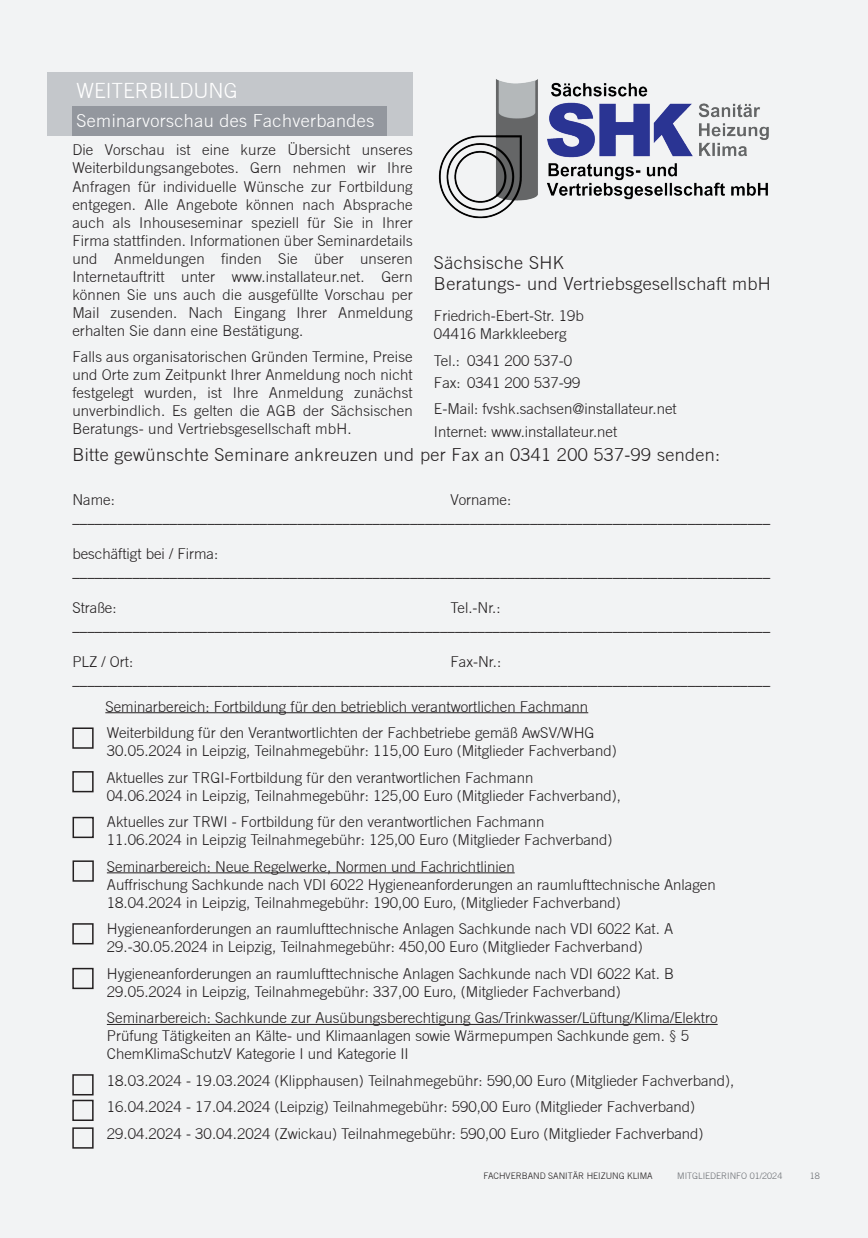
<style>
.page{position:relative;width:868px;height:1238px;background:#fff}
.page>*{position:absolute;margin:0;border:0;box-sizing:border-box;transform-origin:0 0}
.t1{font:300 21px "Trade Gothic";color:#fff}
.t2{font:300 18px "Trade Gothic";letter-spacing:.02em;color:#231f20}
.t3{font:300 18px "Trade Gothic";letter-spacing:.02em;color:#fff}
.t4{font:300 15px/18px "Trade Gothic";color:#231f20;text-align:justify}
.t5{font:300 9px "Trade Gothic";color:#231f20}
.t6{font:300 9px "Trade Gothic";color:#6c6f74}
</style>
<div class="page">
<div style="left:0;top:0;width:867px;height:1237px;background:#f2f3f4"></div>
<hr style="left:105px;top:712px;width:483px;height:1px;background:#231f20">
<hr style="left:107px;top:872px;width:407px;height:1px;background:#231f20">
<hr style="left:107px;top:1024px;width:610px;height:1px;background:#231f20">
<div style="left:47px;top:72px;width:365px;height:64px;background:#c4c7cb"></div>
<div style="left:72px;top:106px;width:315px;height:30px;background:#93979e"></div>
<img style="left:438px;top:79px;width:331px;height:140px">
<div style="left:72px;top:923px;width:22px;height:21px;border:2px solid #231f20"></div>
<div style="left:72px;top:967px;width:22px;height:22px;border:2px solid #231f20"></div>
<div style="left:72px;top:727px;width:22px;height:21px;border:2px solid #231f20"></div>
<div style="left:72px;top:771px;width:22px;height:21px;border:2px solid #231f20"></div>
<div style="left:72px;top:816px;width:22px;height:22px;border:2px solid #231f20"></div>
<div style="left:72px;top:860px;width:22px;height:21px;border:2px solid #231f20"></div>
<div style="left:72px;top:1074px;width:22px;height:21px;border:2px solid #231f20"></div>
<div style="left:72px;top:1099px;width:22px;height:21px;border:2px solid #231f20"></div>
<div style="left:72px;top:1127px;width:22px;height:21px;border:2px solid #231f20"></div>
<p class="t1" style="left:77px;top:78px;width:163px">WEITERBILDUNG</p>
<p class="t3" style="left:77px;top:110px;width:299px">Seminarvorschau des Fachverbandes</p>
<p class="t4" style="left:72px;top:141px;width:342px">Die Vorschau ist eine kurze Übersicht unseres Weiterbildungsangebotes. Gern nehmen wir Ihre Anfragen für individuelle Wünsche zur Fortbildung entgegen. Alle Angebote können nach Absprache auch als Inhouseseminar speziell für Sie in Ihrer Firma stattfinden. Informationen über Seminardetails und Anmeldungen finden Sie über unseren Internetauftritt unter www.installateur.net. Gern können Sie uns auch die ausgefüllte Vorschau per Mail zusenden. Nach Eingang Ihrer Anmeldung erhalten Sie dann eine Bestätigung.</p>
<p class="t4" style="left:72px;top:347px;width:342px">Falls aus organisatorischen Gründen Termine, Preise und Orte zum Zeitpunkt Ihrer Anmeldung noch nicht festgelegt wurden, ist Ihre Anmeldung zunächst unverbindlich. Es gelten die AGB der Sächsischen Beratungs- und Vertriebsgesellschaft mbH.</p>
<p class="t2" style="left:434px;top:251px;width:131px">Sächsische SHK</p>
<p class="t2" style="left:434px;top:273px;width:338px">Beratungs- und Vertriebsgesellschaft mbH</p>
<p class="t4" style="left:434px;top:306px;width:151px">Friedrich-Ebert-Str. 19b</p>
<p class="t4" style="left:434px;top:324px;width:134px">04416 Markkleeberg</p>
<p class="t4" style="left:434px;top:351px;width:140px">Tel.: 0341 200 537-0</p>
<p class="t4" style="left:434px;top:373px;width:148px">Fax: 0341 200 537-99</p>
<p class="t4" style="left:434px;top:400px;width:244px">E-Mail: fvshk.sachsen@installateur.net</p>
<p class="t4" style="left:434px;top:422px;width:185px">Internet: www.installateur.net</p>
<p class="t2" style="left:72px;top:444px;width:649px">Bitte gewünschte Seminare ankreuzen und per Fax an 0341 200 537-99 senden:</p>
<p class="t4" style="left:72px;top:490px;width:44px">Name:</p>
<p class="t4" style="left:450px;top:490px;width:62px">Vorname:</p>
<p class="t4" style="left:72px;top:508px;width:699px">_____________________________________________________________________________________________</p>
<p class="t4" style="left:72px;top:544px;width:147px">beschäftigt bei / Firma:</p>
<p class="t4" style="left:72px;top:562px;width:699px">_____________________________________________________________________________________________</p>
<p class="t4" style="left:72px;top:598px;width:46px">Straße:</p>
<p class="t4" style="left:450px;top:598px;width:52px">Tel.-Nr.:</p>
<p class="t4" style="left:72px;top:616px;width:699px">_____________________________________________________________________________________________</p>
<p class="t4" style="left:72px;top:652px;width:62px">PLZ / Ort:</p>
<p class="t4" style="left:450px;top:652px;width:52px">Fax-Nr.:</p>
<p class="t4" style="left:72px;top:670px;width:699px">_____________________________________________________________________________________________</p>
<p class="t4" style="left:105px;top:697px;width:484px">Seminarbereich: Fortbildung für den betrieblich verantwortlichen Fachmann</p>
<p class="t4" style="left:107px;top:723px;width:489px">Weiterbildung für den Verantwortlichten der Fachbetriebe gemäß AwSV/WHG</p>
<p class="t4" style="left:107px;top:741px;width:511px">30.05.2024 in Leipzig, Teilnahmegebühr: 115,00 Euro (Mitglieder Fachverband)</p>
<p class="t4" style="left:106px;top:768px;width:428px">Aktuelles zur TRGI-Fortbildung für den verantwortlichen Fachmann</p>
<p class="t4" style="left:107px;top:786px;width:515px">04.06.2024 in Leipzig, Teilnahmegebühr: 125,00 Euro (Mitglieder Fachverband),</p>
<p class="t4" style="left:107px;top:812px;width:439px">Aktuelles zur TRWI - Fortbildung für den verantwortlichen Fachmann</p>
<p class="t4" style="left:107px;top:830px;width:507px">11.06.2024 in Leipzig Teilnahmegebühr: 125,00 Euro (Mitglieder Fachverband)</p>
<p class="t4" style="left:107px;top:857px;width:409px">Seminarbereich: Neue Regelwerke, Normen und Fachrichtlinien</p>
<p class="t4" style="left:107px;top:875px;width:610px">Auffrischung Sachkunde nach VDI 6022 Hygieneanforderungen an raumlufttechnische Anlagen</p>
<p class="t4" style="left:107px;top:893px;width:515px">18.04.2024 in Leipzig, Teilnahmegebühr: 190,00 Euro, (Mitglieder Fachverband)</p>
<p class="t4" style="left:107px;top:919px;width:568px">Hygieneanforderungen an raumlufttechnische Anlagen Sachkunde nach VDI 6022 Kat. A</p>
<p class="t4" style="left:107px;top:937px;width:537px">29.-30.05.2024 in Leipzig, Teilnahmegebühr: 450,00 Euro (Mitglieder Fachverband)</p>
<p class="t4" style="left:107px;top:964px;width:568px">Hygieneanforderungen an raumlufttechnische Anlagen Sachkunde nach VDI 6022 Kat. B</p>
<p class="t4" style="left:107px;top:982px;width:515px">29.05.2024 in Leipzig, Teilnahmegebühr: 337,00 Euro, (Mitglieder Fachverband)</p>
<p class="t4" style="left:107px;top:1008px;width:612px">Seminarbereich: Sachkunde zur Ausübungsberechtigung Gas/Trinkwasser/Lüftung/Klima/Elektro<br>Prüfung Tätigkeiten an Kälte- und Klimaanlagen sowie Wärmepumpen Sachkunde gem. § 5</p>
<p class="t4" style="left:107px;top:1044px;width:303px">ChemKlimaSchutzV Kategorie I und Kategorie II</p>
<p class="t4" style="left:107px;top:1071px;width:629px">18.03.2024 - 19.03.2024 (Klipphausen) Teilnahmegebühr: 590,00 Euro (Mitglieder Fachverband),</p>
<p class="t4" style="left:107px;top:1097px;width:589px">16.04.2024 - 17.04.2024 (Leipzig) Teilnahmegebühr: 590,00 Euro (Mitglieder Fachverband)</p>
<p class="t4" style="left:107px;top:1124px;width:598px">29.04.2024 - 30.04.2024 (Zwickau) Teilnahmegebühr: 590,00 Euro (Mitglieder Fachverband)</p>
<p class="t5" style="left:483px;top:1169px;width:171px">FACHVERBAND SANITÄR HEIZUNG KLIMA</p>
<p class="t6" style="left:677px;top:1169px;width:107px">MITGLIEDERINFO 01/2024</p>
<p class="t6" style="left:809px;top:1169px;width:12px">18</p>
<p class="t5" style="left:437px;top:1176px;width:171px">FACHVERBAND SANITÄR HEIZUNG KLIMA</p>
<p class="t6" style="left:631px;top:1176px;width:107px">MITGLIEDERINFO 06/2023</p>
<p class="t6" style="left:763px;top:1176px;width:12px">18</p>
</div>
